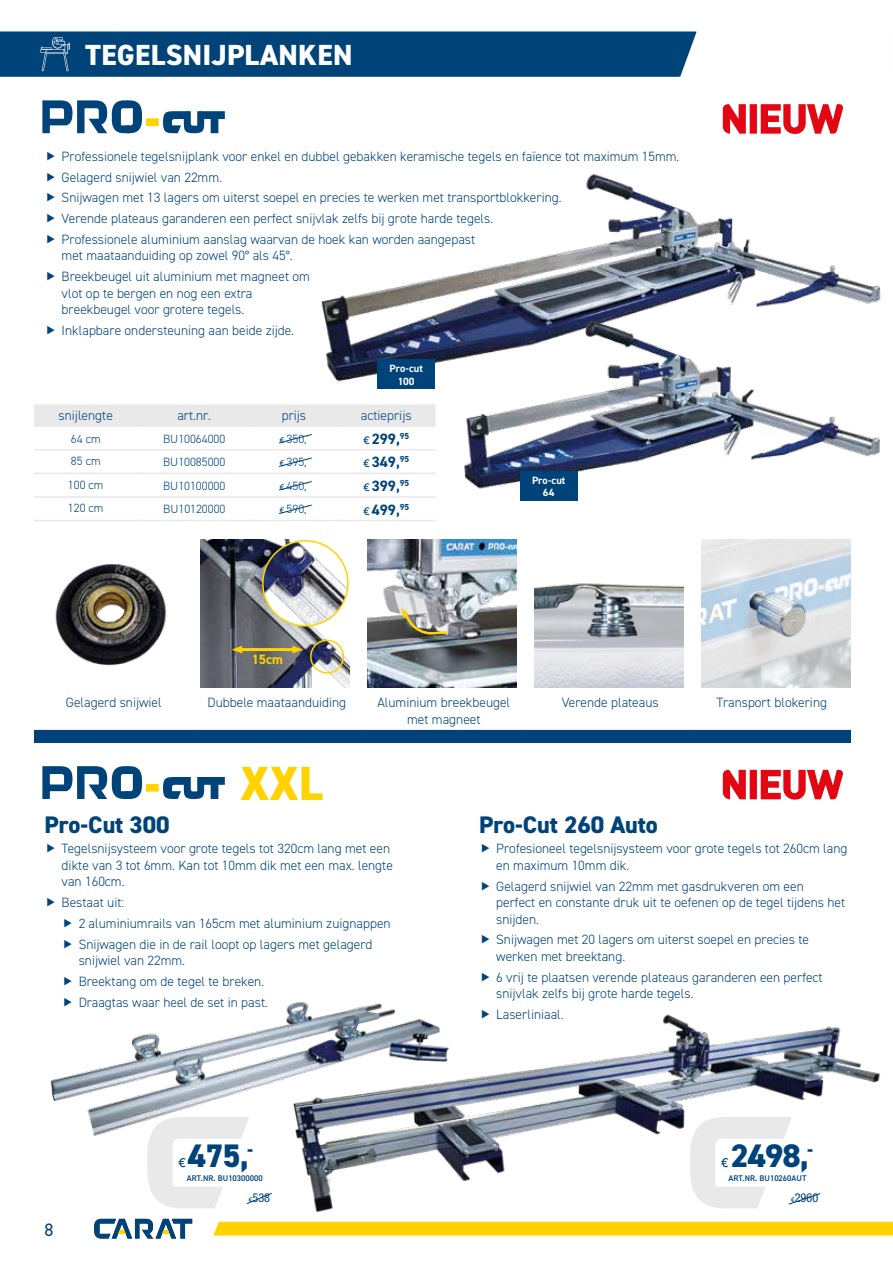
<style>
.page{position:relative;width:893px;height:1263px;background:#fff}
.page>*{position:absolute;margin:0;border:0;box-sizing:border-box;transform-origin:0 0}
.t1{font:800 48px "DIN2014";color:#ffd300}
.t2{font:800 32.7px "DIN2014";letter-spacing:-.03em;color:#004379}
.t3{font:800 29.25px "DIN2014";letter-spacing:.01em;color:#fff}
.t4{font:800 24px "DIN2014";color:#004379}
.t5{font:18px "DIN2014";color:#004379}
.t6{font:700 15px "DIN2014";color:#004379}
.t7{font:13.95px "Effra";color:#004379}
.t8{font:300 13.5px/16.5px "DIN2014";color:#004379}
.t9{font:700 13.5px "DIN2014";color:#ffd300}
.t10{font:condensed 12.3px "Helvetica Neue LT Std";color:#004379}
.t11{font:300 12px "DIN2014";color:#004379}
.t12{font:700 10.5px/12.6px "DIN2014";letter-spacing:.005em;color:#fff;text-align:center}
.t13{font:600 8.25px "DIN2014";color:#004379}
.s1{font-family:"Effra";font-weight:400;font-size:9px}
.s2{font-family:"Effra";font-weight:400;font-size:12px}
.s3{font-family:"Effra";font-stretch:normal;font-size:7.35px}
</style>
<div class="page">
<div style="left:213px;top:1222px;width:680px;height:13px;background:#ffd300"></div>
<hr style="left:34px;top:729px;width:159px;height:1px;background:#e9e9e9">
<hr style="left:193px;top:729px;width:167px;height:1px;background:#e9e9e9">
<hr style="left:360px;top:729px;width:167px;height:1px;background:#e9e9e9">
<hr style="left:527px;top:729px;width:166px;height:1px;background:#e9e9e9">
<hr style="left:693px;top:729px;width:157px;height:1px;background:#e9e9e9">
<svg style="left:163px;top:111px;width:62px;height:22px"></svg>
<svg style="left:42px;top:100px;width:100px;height:33px"></svg>
<div style="left:147px;top:119px;width:11px;height:6px;background:#ffd300"></div>
<div style="left:146px;top:119px;width:12px;height:6px;border:1px solid #ffd300"></div>
<svg style="left:94px;top:1219px;width:98px;height:19px"></svg>
<div style="left:0;top:32px;width:697px;height:45px;background:#004379"></div>
<img style="left:321px;top:173px;width:560px;height:209px">
<img style="left:302px;top:1014px;width:579px;height:199px">
<img style="left:50px;top:1002px;width:412px;height:149px">
<img style="left:436px;top:303px;width:445px;height:198px">
<svg style="left:723px;top:104px;width:120px;height:30px"></svg>
<svg style="left:723px;top:770px;width:120px;height:30px"></svg>
<div style="left:520px;top:471px;width:57px;height:30px;background:#004379"></div>
<div style="left:377px;top:360px;width:58px;height:29px;background:#004379"></div>
<hr style="left:34px;top:520px;width:103px;height:1px;background:#e9e9e9">
<hr style="left:137px;top:520px;width:114px;height:1px;background:#e9e9e9">
<hr style="left:251px;top:520px;width:86px;height:1px;background:#e9e9e9">
<hr style="left:337px;top:520px;width:99px;height:1px;background:#e9e9e9">
<svg style="left:34px;top:404px;width:402px;height:110px"></svg>
<img style="left:535px;top:583px;width:149px;height:105px">
<img style="left:55px;top:564px;width:112px;height:102px">
<img style="left:702px;top:539px;width:148px;height:149px">
<img style="left:368px;top:539px;width:149px;height:149px">
<img style="left:201px;top:539px;width:149px;height:149px">
<hr style="left:240px;top:648px;width:55px;height:3px;background:#ffd300">
<svg style="left:292px;top:646px;width:11px;height:7px"></svg>
<svg style="left:232px;top:646px;width:10px;height:7px"></svg>
<div style="left:310px;top:639px;width:34px;height:35px;border:2px solid #ffd300;border-radius:50%"></div>
<img style="left:263px;top:541px;width:85px;height:85px;border-radius:43px">
<div style="left:262px;top:540px;width:87px;height:87px;border:2px solid #ffd300;border-radius:50%"></div>
<div style="left:34px;top:730px;width:816px;height:13px;background:#004379"></div>
<svg style="left:401px;top:608px;width:48px;height:28px"></svg>
<svg style="left:163px;top:777px;width:62px;height:22px"></svg>
<svg style="left:42px;top:766px;width:100px;height:33px"></svg>
<div style="left:147px;top:785px;width:11px;height:6px;background:#ffd300"></div>
<div style="left:146px;top:784px;width:12px;height:7px;border:1px solid #ffd300"></div>
<svg style="left:690px;top:1117px;width:130px;height:91px"></svg>
<svg style="left:147px;top:1117px;width:125px;height:91px"></svg>
<svg style="left:65px;top:1002px;width:7px;height:4px"></svg>
<svg style="left:482px;top:1014px;width:7px;height:4px"></svg>
<h3 class="t3" style="left:85px;top:35px;width:269px">TEGELSNIJPLANKEN</h3>
<p class="t8" style="left:62px;top:146px;width:619px;line-height:20.7px">Professionele tegelsnijplank voor enkel en dubbel gebakken keramische tegels en faïence tot maximum 15mm.<br>Gelagerd snijwiel van 22mm.<br>Snijwagen met 13 lagers om uiterst soepel en precies te werken met transportblokkering.<br>Verende plateaus garanderen een perfect snijvlak zelfs bij grote harde tegels.<br>Professionele aluminium aanslag waarvan de hoek kan worden aangepast</p>
<p class="t8" style="left:62px;top:245px;width:250px;line-height:20.7px">met maataanduiding op zowel 90° als 45°.<br>Breekbeugel uit aluminium met magneet om</p>
<p class="t8" style="left:62px;top:285px;width:192px">vlot op te bergen en nog een extra breekbeugel voor grotere tegels.</p>
<p class="t8" style="left:62px;top:322px;width:234px">Inklapbare ondersteuning aan beide zijde.</p>
<p class="t12" style="left:390px;top:362px;width:35px">Pro-cut<br>100</p>
<p class="t8" style="left:59px;top:407px;width:56px">snijlengte</p>
<p class="t8" style="left:177px;top:407px;width:35px">art.nr.</p>
<p class="t8" style="left:282px;top:407px;width:26px">prijs</p>
<p class="t8" style="left:361px;top:407px;width:52px">actieprijs</p>
<p class="t11" style="left:71px;top:431px;width:31px">64 cm</p>
<p class="t11" style="left:163px;top:431px;width:64px">BU10064000</p>
<p class="t11" style="left:279px;top:431px;width:30px"><span class="s1">€</span> 350,<sup>-</sup></p>
<p class="t6" style="left:363px;top:429px;width:48px"><span class="s2">€</span> 299,<sup>95</sup></p>
<p class="t11" style="left:71px;top:454px;width:31px">85 cm</p>
<p class="t11" style="left:163px;top:455px;width:64px">BU10085000</p>
<p class="t11" style="left:279px;top:455px;width:30px"><span class="s1">€</span> 395,<sup>-</sup></p>
<p class="t6" style="left:363px;top:452px;width:48px"><span class="s2">€</span> 349,<sup>95</sup></p>
<p class="t11" style="left:68px;top:477px;width:37px">100 cm</p>
<p class="t11" style="left:163px;top:478px;width:64px">BU10100000</p>
<p class="t11" style="left:279px;top:478px;width:30px"><span class="s1">€</span> 450,<sup>-</sup></p>
<p class="t6" style="left:363px;top:476px;width:48px"><span class="s2">€</span> 399,<sup>95</sup></p>
<p class="t11" style="left:68px;top:501px;width:37px">120 cm</p>
<p class="t11" style="left:163px;top:502px;width:64px">BU10120000</p>
<p class="t11" style="left:279px;top:502px;width:30px"><span class="s1">€</span> 590,<sup>-</sup></p>
<p class="t6" style="left:363px;top:499px;width:48px"><span class="s2">€</span> 499,<sup>95</sup></p>
<p class="t9" style="left:252px;top:650px;width:33px">15cm</p>
<p class="t12" style="left:532px;top:474px;width:35px">Pro-cut<br>64</p>
<p class="t8" style="left:66px;top:694px;width:97px">Gelagerd snijwiel</p>
<p class="t8" style="left:208px;top:694px;width:140px">Dubbele maataanduiding</p>
<p class="t8" style="left:377px;top:694px;width:134px;text-align:center">Aluminium breekbeugel met magneet</p>
<p class="t8" style="left:562px;top:694px;width:99px">Verende plateaus</p>
<p class="t8" style="left:716px;top:694px;width:112px">Transport blokering</p>
<h1 class="t1" style="left:240px;top:751px;width:85px">XXL</h1>
<h3 class="t4" style="left:45px;top:808px;width:127px">Pro-Cut 300</h3>
<p class="t8" style="left:62px;top:840px;width:333px">Tegelsnijsysteem voor grote tegels tot 320cm lang met een dikte van 3 tot 6mm. Kan tot 10mm dik met een max. lengte van 160cm.</p>
<p class="t8" style="left:79px;top:892px;width:313px;line-height:20.7px;text-indent:-17px">Bestaat uit:<br>2 aluminiumrails van 165cm met aluminium zuignappen<br>Snijwagen die in de rail loopt op lagers met gelagerd</p>
<p class="t8" style="left:79px;top:950px;width:191px;line-height:20.7px">snijwiel van 22mm.<br>Breektang om de tegel te breken.<br>Draagtas waar heel de set in past.</p>
<h3 class="t4" style="left:479px;top:808px;width:180px">Pro-Cut 260 Auto</h3>
<p class="t8" style="left:496px;top:840px;width:353px">Profesioneel tegelsnijsysteem voor grote tegels tot 260cm lang en maximum 10mm dik.</p>
<p class="t8" style="left:496px;top:878px;width:351px">Gelagerd snijwiel van 22mm met gasdrukveren om een perfect en constante druk uit te oefenen op de tegel tijdens het snijden.</p>
<p class="t8" style="left:496px;top:931px;width:314px">Snijwagen met 20 lagers om uiterst soepel en precies te werken met breektang.</p>
<p class="t8" style="left:496px;top:969px;width:328px">6 vrij te plaatsen verende plateaus garanderen een perfect snijvlak zelfs bij grote harde tegels.</p>
<p class="t8" style="left:496px;top:1006px;width:69px">Laserliniaal.</p>
<h2 class="t2" style="left:188px;top:1134px;width:67px">475,<sup>-</sup></h2>
<p class="t7" style="left:178px;top:1154px;width:9px">€</p>
<h2 class="t2" style="left:731px;top:1134px;width:84px">2498,<sup>-</sup></h2>
<p class="t7" style="left:721px;top:1154px;width:9px">€</p>
<p class="t13" style="left:187px;top:1173px;width:77px">ART.NR. BU10300000</p>
<p class="t13" style="left:729px;top:1173px;width:79px">ART.NR. BU10260AUT</p>
<p class="t10" style="left:249px;top:1190px;width:23px"><span class="s3">€</span>538</p>
<p class="t10" style="left:791px;top:1191px;width:29px"><span class="s3">€</span>2960</p>
<h3 class="t5" style="left:44px;top:1218px;width:10px">8</h3>
</div>
